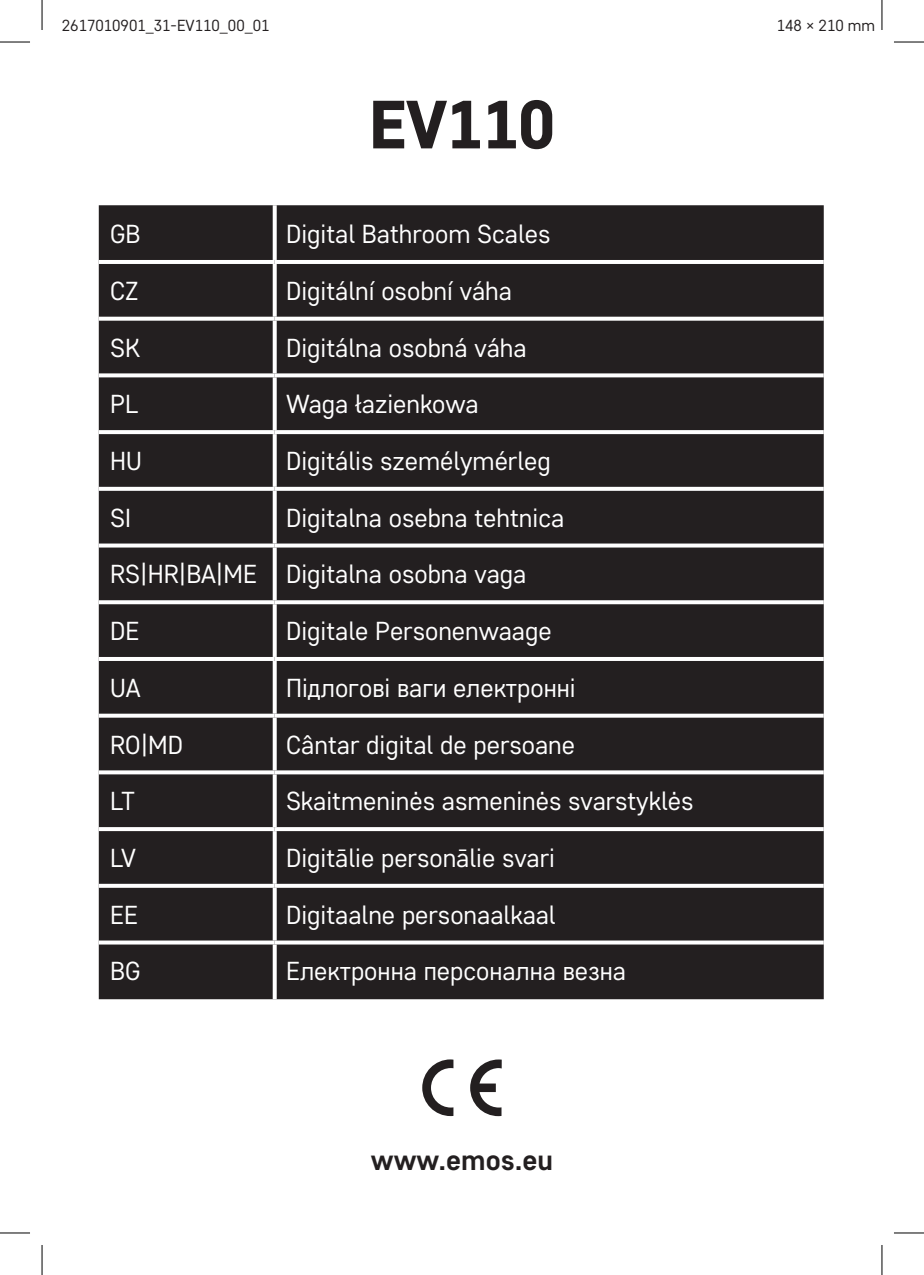
<style>
.page{position:relative;width:924px;height:1275px;background:#fff}
.page>*{position:absolute;margin:0;border:0;box-sizing:border-box;transform-origin:0 0}
.t1{font:800 68px "Core Sans D65";letter-spacing:-.02em;color:#231f20}
.t2{font:700 28.8px "Core Sans D55";color:#231f20}
.t3{font:26px/56.6px "Core Sans D35";color:#fff}
.t4{font:16px "Core Sans D35";color:#231f20}
</style>
<div class="page">
<div style="left:99px;top:205px;width:724px;height:794px;background:#231f20"></div>
<svg style="left:272px;top:205px;width:4px;height:55px"></svg>
<hr style="left:99px;top:260px;width:175px;height:4px;background:#fff">
<hr style="left:274px;top:260px;width:549px;height:4px;background:#fff">
<svg style="left:272px;top:264px;width:4px;height:53px"></svg>
<svg style="left:99px;top:317px;width:175px;height:4px"></svg>
<svg style="left:274px;top:317px;width:549px;height:4px"></svg>
<svg style="left:272px;top:321px;width:4px;height:52px"></svg>
<svg style="left:99px;top:373px;width:175px;height:4px"></svg>
<svg style="left:274px;top:373px;width:549px;height:4px"></svg>
<svg style="left:272px;top:377px;width:4px;height:53px"></svg>
<svg style="left:99px;top:430px;width:175px;height:4px"></svg>
<svg style="left:274px;top:430px;width:549px;height:4px"></svg>
<svg style="left:272px;top:434px;width:4px;height:53px"></svg>
<svg style="left:99px;top:487px;width:175px;height:4px"></svg>
<svg style="left:274px;top:487px;width:549px;height:4px"></svg>
<svg style="left:272px;top:491px;width:4px;height:52px"></svg>
<svg style="left:99px;top:543px;width:175px;height:4px"></svg>
<svg style="left:274px;top:543px;width:549px;height:4px"></svg>
<svg style="left:272px;top:547px;width:4px;height:53px"></svg>
<svg style="left:99px;top:600px;width:175px;height:4px"></svg>
<svg style="left:274px;top:600px;width:549px;height:4px"></svg>
<svg style="left:272px;top:604px;width:4px;height:53px"></svg>
<hr style="left:99px;top:657px;width:175px;height:4px;background:#fff">
<hr style="left:274px;top:657px;width:549px;height:4px;background:#fff">
<svg style="left:272px;top:661px;width:4px;height:52px"></svg>
<svg style="left:99px;top:713px;width:175px;height:4px"></svg>
<svg style="left:274px;top:713px;width:549px;height:4px"></svg>
<svg style="left:272px;top:717px;width:4px;height:53px"></svg>
<svg style="left:99px;top:770px;width:175px;height:4px"></svg>
<svg style="left:274px;top:770px;width:549px;height:4px"></svg>
<svg style="left:272px;top:774px;width:4px;height:53px"></svg>
<svg style="left:99px;top:827px;width:175px;height:4px"></svg>
<svg style="left:274px;top:827px;width:549px;height:4px"></svg>
<svg style="left:272px;top:831px;width:4px;height:53px"></svg>
<svg style="left:99px;top:884px;width:175px;height:4px"></svg>
<svg style="left:274px;top:884px;width:549px;height:4px"></svg>
<svg style="left:272px;top:888px;width:4px;height:52px"></svg>
<svg style="left:99px;top:940px;width:175px;height:4px"></svg>
<svg style="left:274px;top:940px;width:549px;height:4px"></svg>
<svg style="left:272px;top:944px;width:4px;height:55px"></svg>
<svg style="left:422px;top:1059px;width:79px;height:57px"></svg>
<hr style="left:0;top:42px;width:30px;height:1px;background:#000">
<hr style="left:893px;top:42px;width:30px;height:1px;background:#000">
<hr style="left:0;top:1232px;width:30px;height:1px;background:#000">
<hr style="left:893px;top:1232px;width:30px;height:1px;background:#000">
<hr style="left:42px;top:0;width:1px;height:30px;background:#000">
<hr style="left:42px;top:1245px;width:1px;height:30px;background:#000">
<hr style="left:881px;top:0;width:1px;height:30px;background:#000">
<hr style="left:881px;top:1245px;width:1px;height:30px;background:#000">
<p class="t4" style="left:62px;top:15px;width:209px">2617010901_31-EV110_00_01</p>
<p class="t4" style="left:776px;top:15px;width:100px">148 × 210 mm</p>
<h1 class="t1" style="left:368px;top:80px;width:188px">EV110</h1>
<p class="t3" style="left:110px;top:205px;width:32px">GB</p>
<p class="t3" style="left:286px;top:205px;width:266px">Digital Bathroom Scales</p>
<p class="t3" style="left:110px;top:262px;width:30px">CZ</p>
<p class="t3" style="left:286px;top:262px;width:227px">Digitální osobní váha</p>
<p class="t3" style="left:110px;top:318px;width:31px">SK</p>
<p class="t3" style="left:286px;top:318px;width:242px">Digitálna osobná váha</p>
<p class="t3" style="left:110px;top:375px;width:30px">PL</p>
<p class="t3" style="left:286px;top:375px;width:194px">Waga łazienkowa</p>
<p class="t3" style="left:110px;top:432px;width:33px">HU</p>
<p class="t3" style="left:286px;top:432px;width:266px">Digitális személymérleg</p>
<p class="t3" style="left:110px;top:488px;width:22px">SI</p>
<p class="t3" style="left:110px;top:488px;width:455px;text-indent:176px">Digitalna osebna tehtnica<br>RS|HR|BA|ME Digitalna osobna vaga<br>DE</p>
<p class="t3" style="left:286px;top:602px;width:267px">Digitale Personenwaage</p>
<p class="t3" style="left:110px;top:658px;width:32px">UA</p>
<p class="t3" style="left:286px;top:658px;width:291px">Підлогові ваги електронні</p>
<p class="t3" style="left:110px;top:715px;width:74px">RO|MD</p>
<p class="t3" style="left:286px;top:715px;width:290px">Cântar digital de persoane</p>
<p class="t3" style="left:110px;top:772px;width:26px">LT</p>
<p class="t3" style="left:286px;top:772px;width:408px">Skaitmeninės asmeninės svarstyklės</p>
<p class="t3" style="left:110px;top:828px;width:27px">LV</p>
<p class="t3" style="left:286px;top:828px;width:270px">Digitālie personālie svari</p>
<p class="t3" style="left:110px;top:885px;width:30px">EE</p>
<p class="t3" style="left:286px;top:885px;width:271px">Digitaalne personaalkaal</p>
<p class="t3" style="left:110px;top:942px;width:32px">BG</p>
<p class="t3" style="left:286px;top:942px;width:341px">Електронна персонална везна</p>
<p class="t2" style="left:371px;top:1141px;width:184px">www.emos.eu</p>
</div>
